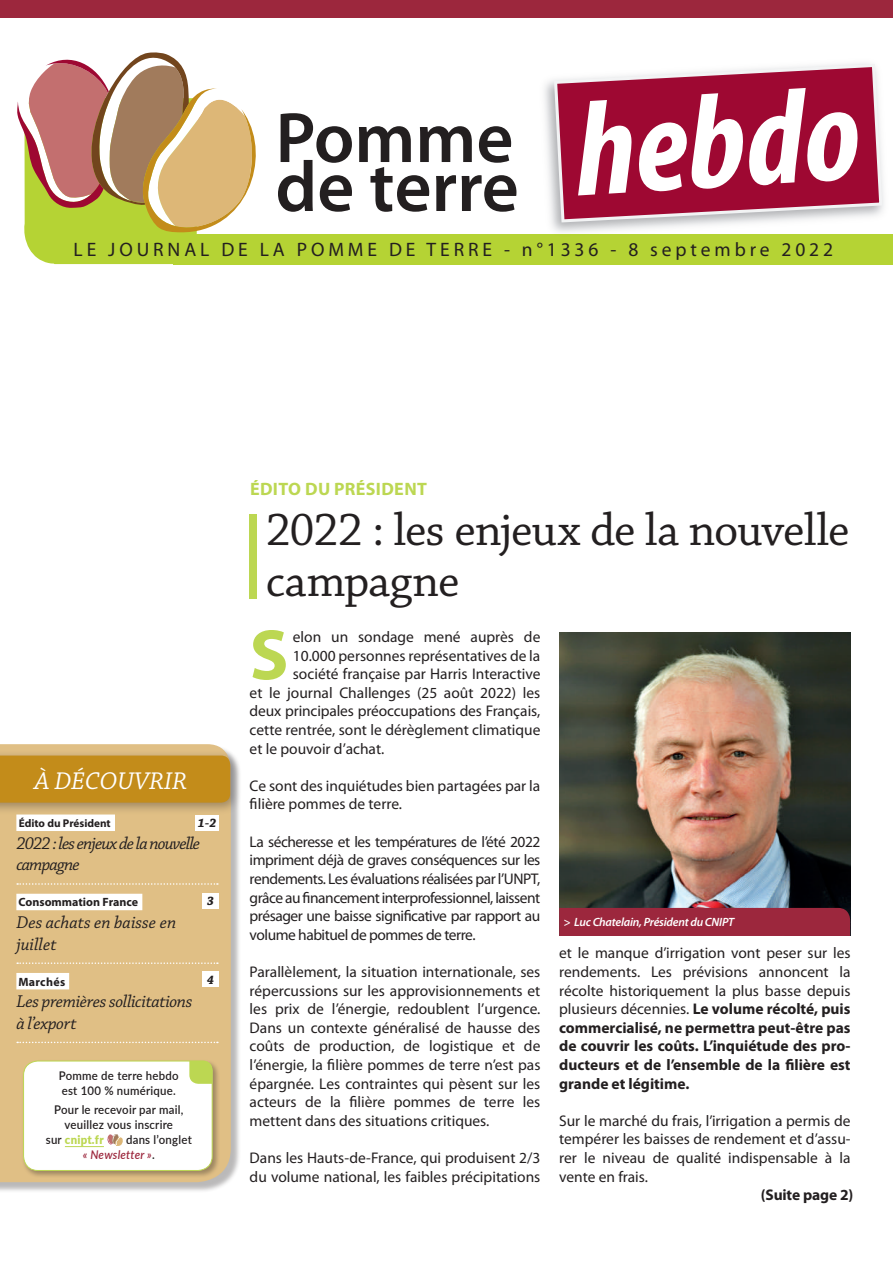
<style>
.page{position:relative;width:893px;height:1263px;background:#fff}
.page>*{position:absolute;margin:0;border:0;box-sizing:border-box;transform-origin:0 0}
.t1{font:italic 700 condensed 135.3px "Myriad Pro";color:#fff}
.t2{font:700 72px "Myriad Pro";color:#bcd752}
.t3{font:600 71.85px "Myriad Pro";color:#231f20}
.t4{font:48px/51px "Chaparral Pro";letter-spacing:-.02em;color:#231f20}
.t5{font:italic 25.5px "Chaparral Pro";letter-spacing:.01em;color:#fff}
.t6{font:19.5px "Myriad Pro";letter-spacing:.2em;color:#231f20}
.t7{font:italic 18px/21.6px "Chaparral Pro";letter-spacing:-.015em;color:#231f20}
.t8{font:700 18px "Myriad Pro";letter-spacing:.02em;color:#bcd752}
.t9{font:15.45px/18.6px "Myriad Pro";color:#231f20;text-align:justify}
.t10{font:700 15.45px/18.6px "Myriad Pro";color:#231f20;text-align:justify}
.t11{font:italic 700 12.75px "Chaparral Pro";color:#231f20}
.t12{font:600 12px/15px "Lato";letter-spacing:.02em;color:#231f20;scale:.95 1}
.t13{font:italic 600 12px "Myriad Pro";letter-spacing:-.02em;color:#fff}
.t14{font:700 12px "Myriad Pro";color:#231f20}
.t15{font:900 12px "Lato";letter-spacing:.02em;color:#bcd752;scale:.95 1}
.t16{font:700 11.25px "Myriad Pro";color:#231f20}
.s1{font-weight:600;color:#231f20}
.s2{font-style:italic;color:#9c273d}
.s3{font-weight:400}
</style>
<div class="page">
<div style="left:0;top:0;width:893px;height:18px;background:#9c273d"></div>
<svg style="left:17px;top:52px;width:239px;height:212px"></svg>
<div style="left:173px;top:234px;width:720px;height:30px;background:#b5d334"></div>
<svg style="left:554px;top:64px;width:328px;height:158px;background:#ab2f52"></svg>
<div style="left:0;top:746px;width:242px;height:447px;background:#231f20;opacity:.31"></div>
<div style="left:0;top:744px;width:231px;height:438px;background:#e0bf85"></div>
<div style="left:16px;top:814px;width:99px;height:17px;background:#fff"></div>
<svg style="left:17px;top:883px;width:201px;height:2px"></svg>
<div style="left:16px;top:894px;width:126px;height:16px;background:#fff"></div>
<svg style="left:17px;top:962px;width:201px;height:2px"></svg>
<div style="left:16px;top:973px;width:53px;height:16px;background:#fff"></div>
<svg style="left:17px;top:1042px;width:201px;height:1px"></svg>
<div style="left:0;top:750px;width:243px;height:65px;background:#231f20;opacity:.35"></div>
<div style="left:0;top:755px;width:230px;height:48px;background:#c38c1a"></div>
<div style="left:196px;top:815px;width:23px;height:15px;background:#fff"></div>
<div style="left:202px;top:893px;width:17px;height:15px;background:#fff"></div>
<div style="left:202px;top:972px;width:17px;height:15px;background:#fff"></div>
<div style="left:22px;top:1059px;width:198px;height:119px;background:#231f20;opacity:.35"></div>
<svg style="left:23px;top:1061px;width:190px;height:110px"></svg>
<div style="left:249px;top:514px;width:8px;height:85px;background:#bcd752"></div>
<img style="left:559px;top:632px;width:291px;height:276px">
<div style="left:559px;top:908px;width:291px;height:28px;background:#9c273d"></div>
<h3 class="t3" style="left:275px;top:92px;width:240px">Pomme</h3>
<h3 class="t3" style="left:275px;top:141px;width:245px">de terre</h3>
<h1 class="t1" style="left:571px;top:65px;width:286px;rotate:-3deg">hebdo</h1>
<p class="t6" style="left:74px;top:237px;width:761px">LE JOURNAL DE LA POMME DE TERRE - n°1336 - 8 septembre 2022</p>
<p class="t8" style="left:250px;top:477px;width:178px">édito du président</p>
<h3 class="t5" style="left:34px;top:767px;width:152px">À découvrir</h3>
<p class="t16" style="left:19px;top:816px;width:93px">Édito du Président</p>
<p class="t7" style="left:16px;top:833px;width:185px">2022 : les enjeux de la nouvelle campagne</p>
<p class="t14" style="left:19px;top:895px;width:121px">Consommation France</p>
<p class="t7" style="left:16px;top:912px;width:161px">Des achats en baisse en juillet</p>
<p class="t14" style="left:18px;top:974px;width:48px">Marchés</p>
<p class="t7" style="left:16px;top:991px;width:178px">Les premières sollicitations à l’export</p>
<p class="t11" style="left:198px;top:816px;width:20px">1-2</p>
<p class="t11" style="left:207px;top:894px;width:9px">3</p>
<p class="t11" style="left:207px;top:972px;width:9px">4</p>
<p class="t12" style="left:59px;top:1067px;width:128px">Pomme de terre hebdo est 100 % numérique.</p>
<p class="t12" style="left:54px;top:1101px;width:138px">Pour le recevoir par mail,</p>
<p class="t12" style="left:65px;top:1116px;width:116px">veuillez vous inscrire</p>
<p class="t15" style="left:46px;top:1130px;width:62px"><span class="s1">sur</span> cnipt.fr</p>
<p class="t12" style="left:83px;top:1131px;width:116px;text-indent:43px">dans l’onglet <span class="s2">« Newsletter »</span>.</p>
<h3 class="t4" style="left:266px;top:506px;width:585px">2022 : les enjeux de la nouvelle campagne</h3>
<h2 class="t2" style="left:250px;top:608px;width:40px">S</h2>
<p class="t9" style="left:293px;top:627px;width:249px">elon un sondage mené auprès de</p>
<p class="t9" style="left:293px;top:646px;width:249px">10.000 personnes représentatives de la</p>
<p class="t9" style="left:293px;top:664px;width:249px">société française par Harris Interactive</p>
<p class="t9" style="left:250px;top:683px;width:292px">et le journal Challenges (25 août 2022) les</p>
<p class="t9" style="left:250px;top:702px;width:292px">deux principales préoccupations des Français,</p>
<p class="t9" style="left:250px;top:720px;width:292px">cette rentrée, sont le dérèglement climatique</p>
<p class="t9" style="left:250px;top:739px;width:136px">et le pouvoir d’achat.</p>
<p class="t9" style="left:250px;top:776px;width:292px">Ce sont des inquiétudes bien partagées par la filière pommes de terre.</p>
<p class="t9" style="left:250px;top:832px;width:292px">La sécheresse et les températures de l’été 2022 impriment déjà de graves conséquences sur les rendements. Les évaluations réalisées par l’UNPT, grâce au financement interprofessionnel, laissent présager une baisse significative par rapport au volume habituel de pommes de terre.</p>
<p class="t9" style="left:250px;top:962px;width:292px">Parallèlement, la situation internationale, ses répercussions sur les approvisionnements et les prix de l’énergie, redoublent l’urgence.<br>Dans un contexte généralisé de hausse des coûts de production, de logistique et de l’énergie, la filière pommes de terre n’est pas épargnée. Les contraintes qui pèsent sur les acteurs de la filière pommes de terre les mettent dans des situations critiques.</p>
<p class="t9" style="left:250px;top:1148px;width:292px">Dans les Hauts-de-France, qui produisent 2/3 du volume national, les faibles précipitations</p>
<p class="t13" style="left:563px;top:915px;width:172px">&gt; Luc Chatelain, Président du CNIPT</p>
<p class="t10" style="left:559px;top:943px;width:293px"><span class="s3">et le manque d’irrigation vont peser sur les rendements. Les prévisions annoncent la récolte historiquement la plus basse depuis plusieurs décennies.</span> Le volume récolté, puis commercialisé, ne permettra peut-être pas de couvrir les coûts. L’inquiétude des pro&shy;ducteurs et de l’ensemble de la filière est grande et légitime.</p>
<p class="t9" style="left:559px;top:1111px;width:293px">Sur le marché du frais, l’irrigation a permis de tempérer les baisses de rendement et d’assu&shy;rer le niveau de qualité indispensable à la vente en frais.</p>
<p class="t10" style="left:761px;top:1185px;width:94px">(Suite page 2)</p>
</div>
